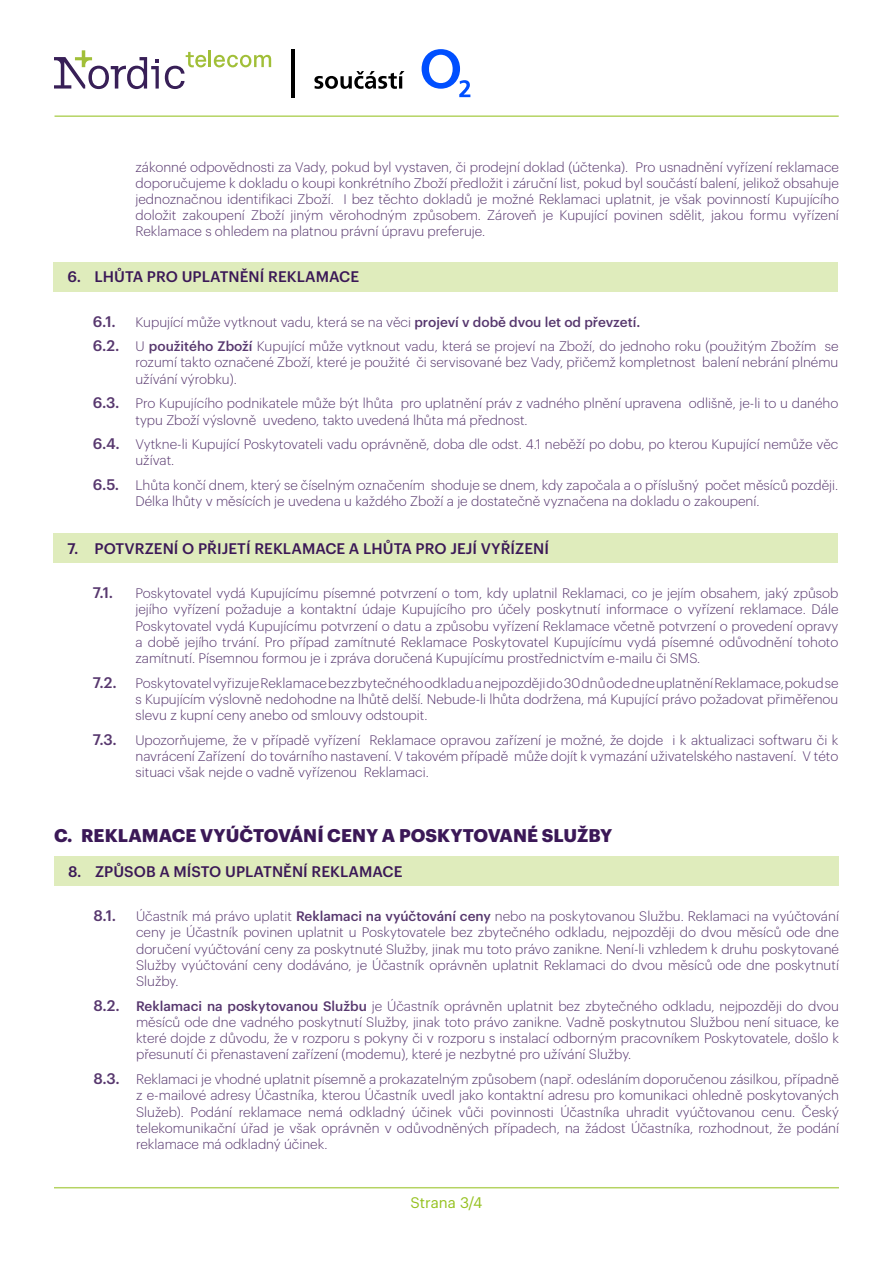
<style>
.page{position:relative;width:893px;height:1263px;background:#fff}
.page>*{position:absolute;margin:0;border:0;box-sizing:border-box;transform-origin:0 0}
.t1{font:700 18px "Graphik";letter-spacing:.005em;color:#3b1857}
.t2{font:500 15px "Graphik";letter-spacing:.005em;color:#3b1857}
.t3{font:500 15px "Graphik";color:#57376e}
.t4{font:15px "Graphik";color:#95c11f}
.t5{font:300 13.5px/16.2px "Graphik";color:#57376e;text-align:justify}
.s1{font-weight:500}
.s2{font-weight:500;font-size:15px}
</style>
<div class="page">
<hr style="left:55px;top:115px;width:784px;height:2px;background:#95c11f">
<hr style="left:54px;top:1187px;width:785px;height:1px;background:#95c11f">
<hr style="left:291px;top:49px;width:4px;height:48px;background:#000">
<svg style="left:422px;top:49px;width:48px;height:48px"></svg>
<svg style="left:314px;top:71px;width:90px;height:18px"></svg>
<svg style="left:54px;top:50px;width:105px;height:39px"></svg>
<svg style="left:165px;top:50px;width:106px;height:39px"></svg>
<div style="left:53px;top:262px;width:785px;height:29px;background:#dfecbc"></div>
<div style="left:53px;top:533px;width:785px;height:30px;background:#dfecbc"></div>
<div style="left:54px;top:856px;width:785px;height:30px;background:#dfecbc"></div>
<p class="t5" style="left:135px;top:158px;width:705px">zákonné odpovědnosti za Vady, pokud byl vystaven, či prodejní doklad (účtenka). Pro usnadnění vyřízení reklamace doporučujeme k dokladu o koupi konkrétního Zboží předložit i záruční list, pokud byl součástí balení, jelikož obsahuje jednoznačnou identifikaci Zboží. I bez těchto dokladů je možné Reklamaci uplatnit, je však povinností Kupujícího doložit zakoupení Zboží jiným věrohodným způsobem. Zároveň je Kupující povinen sdělit, jakou formu vyřízení Reklamace s ohledem na platnou právní úpravu preferuje.</p>
<p class="t2" style="left:67px;top:266px;width:293px">6. LHŮTA PRO UPLATNĚNÍ REKLAMACE</p>
<p class="t3" style="left:93px;top:310px;width:24px">6.1.</p>
<p class="t5" style="left:93px;top:308px;width:747px;line-height:24.8px;text-indent:43px">Kupující může vytknout vadu, která se na věci <span class="s1">projeví v době dvou let od převzetí.<br></span><span class="s2">6.2.</span> U <span class="s1">použitého Zboží</span> Kupující může vytknout vadu, která se projeví na Zboží, do jednoho roku (použitým Zbožím se</p>
<p class="t5" style="left:135px;top:353px;width:704px">rozumí takto označené Zboží, které je použité či servisované bez Vady, přičemž kompletnost balení nebrání plnému užívání výrobku).</p>
<p class="t5" style="left:135px;top:394px;width:704px;text-indent:-43px"><span class="s2">6.3.</span> Pro Kupujícího podnikatele může být lhůta pro uplatnění práv z vadného plnění upravena odlišně, je-li to u daného typu Zboží výslovně uvedeno, takto uvedená lhůta má přednost.</p>
<p class="t5" style="left:135px;top:435px;width:704px;text-indent:-43px"><span class="s2">6.4.</span> Vytkne-li Kupující Poskytovateli vadu oprávněně, doba dle odst. 4.1 neběží po dobu, po kterou Kupující nemůže věc užívat.</p>
<p class="t5" style="left:135px;top:476px;width:704px;text-indent:-43px"><span class="s2">6.5.</span> Lhůta končí dnem, který se číselným označením shoduje se dnem, kdy započala a o příslušný počet měsíců později.<br>Délka lhůty v měsících je uvedena u každého Zboží a je dostatečně vyznačena na dokladu o zakoupení.</p>
<p class="t2" style="left:67px;top:537px;width:483px">7. POTVRZENÍ O PŘIJETÍ REKLAMACE A LHŮTA PRO JEJÍ VYŘÍZENÍ</p>
<p class="t3" style="left:93px;top:581px;width:22px">7.1.</p>
<p class="t5" style="left:135px;top:584px;width:704px">Poskytovatel vydá Kupujícímu písemné potvrzení o tom, kdy uplatnil Reklamaci, co je jejím obsahem, jaký způsob jejího vyřízení požaduje a kontaktní údaje Kupujícího pro účely poskytnutí informace o vyřízení reklamace. Dá le Poskytovatel vydá Kupujícímu potvrzení o datu a způ sobu vyřízení Reklamace včetně potvrzení o provedení opravy a době jejího trvá ní. Pro případ zamítnuté Reklamace Poskytovatel Kupujícímu vydá písemné odůvodnění tohoto zamítnutí. Písemnou formou je i zpráva doručená Kupujícímu prostřednictvím e-mailu či SMS.</p>
<p class="t5" style="left:135px;top:674px;width:704px;text-indent:-43px"><span class="s2">7.2.</span> Poskytovatel vyřizuje Reklamace bez zbytečného odkladu a nejpozději do 30 dnů ode dne uplatnění Reklamace, pokud se s Kupujícím výslovně nedohodne na lhůtě delší. Nebude-li lhůta dodržena, má Kupující právo požadovat přiměřenou slevu z kupní ceny anebo od smlouvy odstoupit.</p>
<p class="t5" style="left:135px;top:731px;width:704px;text-indent:-43px"><span class="s2">7.3.</span> Upozorňujeme, že v případě vyřízení Reklamace opravou zařízení je možné, že dojde i k aktualizaci softwaru či k navrácení Zařízení do továrního nastavení. V takovém případě může dojít k vymazání uživatelského nastavení. V této situaci však nejde o vadně vyřízenou Reklamaci.</p>
<h1 class="t1" style="left:54px;top:821px;width:560px">C. REKLAMACE VYÚČTOVÁNÍ CENY A POSKYTOVANÉ SLUŽBY</h1>
<p class="t2" style="left:68px;top:860px;width:336px">8. ZPŮSOB A MÍSTO UPLATNĚNÍ REKLAMACE</p>
<p class="t3" style="left:94px;top:904px;width:24px">8.1.</p>
<p class="t5" style="left:136px;top:907px;width:704px">Účastník má právo uplatit <span class="s1">Reklamaci na vyúčtování ceny</span> nebo na poskytovanou Službu. Reklamaci na vyúčtování ceny je Účastník povinen uplatnit u Poskytovatele bez zbytečného odkladu, nejpozději do dvou měsíců ode dne doručení vyúčtování ceny za poskytnuté Služby, jinak mu toto právo zanikne. Není-li vzhledem k druhu poskytované Služby vyúčtování ceny dodáváno, je Účastník oprávněn uplatnit Reklamaci do dvou měsíců ode dne poskytnutí Služby.</p>
<p class="t5" style="left:136px;top:997px;width:704px;text-indent:-43px"><span class="s2">8.2.</span> <span class="s1">Reklamaci na poskytovanou Službu</span> je Účastník oprávněn uplatnit bez zbytečného odkladu, nejpozději do dvou měsíců ode dne vadného poskytnutí Služby, jinak toto právo zanikne. Vadně poskytnutou Službou není situace, ke které dojde z důvodu, že v rozporu s pokyny či v rozporu s instalací odborným pracovníkem Poskytovatele, došlo k přesunutí či přenastavení zařízení (modemu), které je nezbytné pro užívání Služby.</p>
<p class="t5" style="left:136px;top:1070px;width:704px;text-indent:-43px"><span class="s2">8.3.</span> Reklamaci je vhodné uplatnit písemně a prokazatelným způsobem (např. odesláním doporučenou zásilkou, případně z e-mailové adresy Účastníka, kterou Účastník uvedl jako kontaktní adresu pro komunikaci ohledně poskytovaných Služeb). Podání reklamace nemá odkladný účinek vůči povinnosti Účastníka uhradit vyúčtovanou cenu. Český telekomunikační úřad je však oprávněn v odůvodněných případech, na žádost Účastníka, rozhodnout, že podání reklamace má odkladný účinek.</p>
<p class="t4" style="left:411px;top:1191px;width:73px">Strana 3/4</p>
</div>
